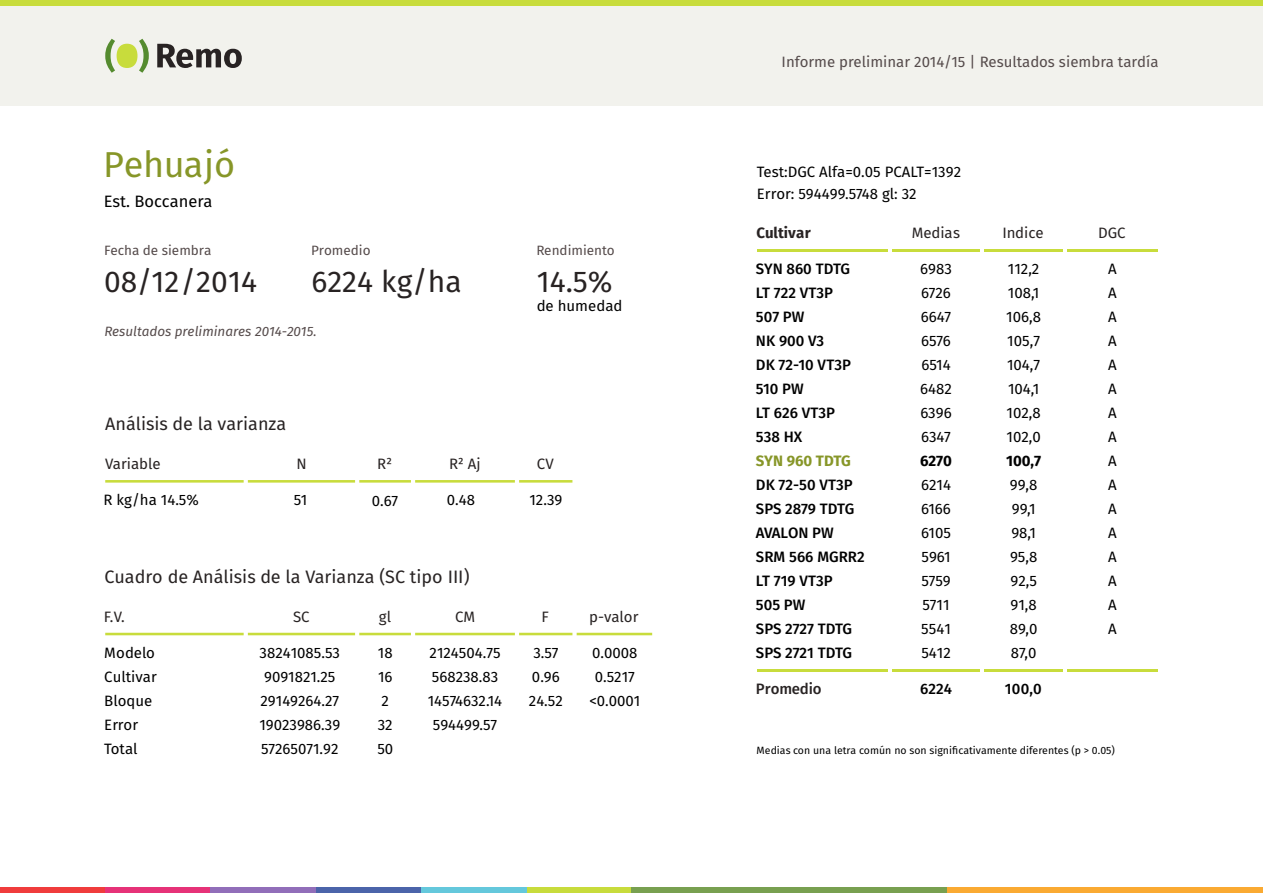
<style>
.page{position:relative;width:1263px;height:893px;background:#fff}
.page>*{position:absolute;margin:0;border:0;box-sizing:border-box;transform-origin:0 0}
.t1{font:36px "Fira Sans";letter-spacing:-.01em;color:#879628}
.t2{font:30px "Fira Sans";color:#282323}
.t3{font:18px "Fira Sans";color:#282323}
.t4{font:16.5px "Fira Sans";color:#000}
.t5{font:15px/24px "Fira Sans";color:#000}
.t6{font:500 15px/24px "Fira Sans";color:#000}
.t7{font:15px "Fira Sans";color:#282323}
.t8{font:15px "Fira Sans";color:#554b4b}
.t9{font:700 15px "Fira Sans";color:#879628}
.t10{font:700 15px "Fira Sans";color:#000}
.t11{font:500 15px "Fira Sans";letter-spacing:-.01em;color:#282323}
.t12{font:700 15px "Fira Sans";color:#282323}
.t13{font:13.5px "Fira Sans";color:#554b4b}
.t14{font:italic 13.5px "Fira Sans";color:#554b4b}
.t15{font:10.5px "Fira Sans";color:#000}
</style>
<div class="page">
<div style="left:0;top:887px;width:105px;height:6px;background:#f03c3c"></div>
<div style="left:105px;top:887px;width:105px;height:6px;background:#e63278"></div>
<div style="left:526px;top:887px;width:105px;height:6px;background:#c8dc3c"></div>
<div style="left:316px;top:887px;width:105px;height:6px;background:#4b64aa"></div>
<div style="left:210px;top:887px;width:106px;height:6px;background:#916eb9"></div>
<div style="left:421px;top:887px;width:105px;height:6px;background:#64c8dc"></div>
<div style="left:631px;top:887px;width:316px;height:6px;background:#78a050"></div>
<div style="left:947px;top:887px;width:316px;height:6px;background:#faaa32"></div>
<hr style="left:1067px;top:249px;width:91px;height:2px;background:#c8dc3c">
<hr style="left:984px;top:249px;width:79px;height:2px;background:#c8dc3c">
<hr style="left:892px;top:249px;width:88px;height:2px;background:#c8dc3c">
<hr style="left:757px;top:249px;width:131px;height:2px;background:#c8dc3c">
<hr style="left:1067px;top:669px;width:91px;height:2px;background:#c8dc3c">
<hr style="left:984px;top:669px;width:79px;height:2px;background:#c8dc3c">
<hr style="left:892px;top:669px;width:88px;height:2px;background:#c8dc3c">
<hr style="left:757px;top:669px;width:131px;height:2px;background:#c8dc3c">
<hr style="left:105px;top:480px;width:139px;height:3px;background:#c8dc3c">
<hr style="left:248px;top:480px;width:107px;height:3px;background:#c8dc3c">
<hr style="left:359px;top:480px;width:52px;height:3px;background:#c8dc3c">
<hr style="left:415px;top:480px;width:100px;height:3px;background:#c8dc3c">
<hr style="left:519px;top:480px;width:53px;height:3px;background:#c8dc3c">
<hr style="left:105px;top:633px;width:139px;height:2px;background:#c8dc3c">
<hr style="left:248px;top:633px;width:107px;height:2px;background:#c8dc3c">
<hr style="left:359px;top:633px;width:52px;height:2px;background:#c8dc3c">
<hr style="left:415px;top:633px;width:100px;height:2px;background:#c8dc3c">
<hr style="left:519px;top:633px;width:53px;height:2px;background:#c8dc3c">
<hr style="left:577px;top:633px;width:75px;height:2px;background:#c8dc3c">
<div style="left:0;top:6px;width:1263px;height:100px;background:#f2f2ed"></div>
<div style="left:0;top:0;width:1263px;height:6px;background:#c8dc3c"></div>
<svg style="left:139px;top:39px;width:10px;height:34px"></svg>
<svg style="left:105px;top:39px;width:10px;height:34px"></svg>
<div style="left:117px;top:44px;width:20px;height:24px;background:#c8dc3c;border-radius:50%"></div>
<svg style="left:157px;top:44px;width:85px;height:24px"></svg>
<h1 class="t1" style="left:103px;top:148px;width:134px">Pehuajó</h1>
<p class="t4" style="left:104px;top:194px;width:110px">Est. Boccanera</p>
<p class="t13" style="left:104px;top:244px;width:109px">Fecha de siembra</p>
<h2 class="t2" style="left:104px;top:268px;width:154px">08/12/2014</h2>
<p class="t13" style="left:311px;top:244px;width:61px">Promedio</p>
<h2 class="t2" style="left:311px;top:268px;width:152px">6224 kg/ha</h2>
<p class="t14" style="left:104px;top:325px;width:214px">Resultados preliminares 2014-2015.</p>
<p class="t3" style="left:105px;top:416px;width:183px">Análisis de la varianza</p>
<p class="t13" style="left:536px;top:244px;width:80px">Rendimiento</p>
<h2 class="t2" style="left:537px;top:268px;width:77px">14.5%</h2>
<p class="t5" style="left:537px;top:295px;width:87px">de humedad</p>
<p class="t7" style="left:105px;top:458px;width:57px">Variable</p>
<p class="t7" style="left:296px;top:458px;width:12px">N</p>
<p class="t7" style="left:377px;top:458px;width:16px">R²</p>
<p class="t7" style="left:449px;top:458px;width:33px">R² Aj</p>
<p class="t7" style="left:537px;top:458px;width:18px">CV</p>
<p class="t5" style="left:104px;top:489px;width:97px">R kg/ha 14.5%</p>
<p class="t5" style="left:294px;top:489px;width:15px">51</p>
<p class="t5" style="left:372px;top:490px;width:28px">0.67</p>
<p class="t5" style="left:447px;top:489px;width:30px">0.48</p>
<p class="t5" style="left:529px;top:489px;width:34px">12.39</p>
<p class="t3" style="left:104px;top:569px;width:367px">Cuadro de Análisis de la Varianza (SC tipo III)</p>
<p class="t7" style="left:104px;top:610px;width:23px">F.V.</p>
<p class="t7" style="left:293px;top:610px;width:18px">SC</p>
<p class="t7" style="left:379px;top:610px;width:14px">gl</p>
<p class="t7" style="left:455px;top:610px;width:22px">CM</p>
<p class="t7" style="left:541px;top:610px;width:9px">F</p>
<p class="t7" style="left:589px;top:610px;width:51px">p-valor</p>
<p class="t5" style="left:104px;top:642px;width:54px">Modelo<br>Cultivar<br>Bloque<br>Error<br>Total</p>
<p class="t5" style="left:259px;top:642px;width:82px;text-align:center">38241085.53<br>9091821.25<br>29149264.27<br>19023986.39<br>57265071.92</p>
<p class="t5" style="left:377px;top:642px;width:17px">18<br>16<br>2<br>32<br>50</p>
<p class="t5" style="left:428px;top:642px;width:76px;text-align:center">2124504.75<br>568238.83<br>14574632.14<br>594499.57</p>
<p class="t5" style="left:529px;top:642px;width:35px">3.57<br>0.96<br>24.52</p>
<p class="t5" style="left:589px;top:642px;width:52px;text-align:center">0.0008<br>0.5217 &lt;0.0001</p>
<p class="t8" style="left:781px;top:56px;width:378px">Informe preliminar 2014/15 | Resultados siembra tardía</p>
<p class="t5" style="left:757px;top:161px;width:206px;line-height:22.5px">Test:DGC Alfa=0.05 PCALT=1392<br>Error: 594499.5748 gl: 32</p>
<p class="t12" style="left:757px;top:226px;width:56px">Cultivar</p>
<p class="t7" style="left:912px;top:226px;width:50px">Medias</p>
<p class="t7" style="left:1002px;top:226px;width:43px">Indice</p>
<p class="t7" style="left:1098px;top:226px;width:29px">DGC</p>
<p class="t6" style="left:756px;top:258px;width:96px">SYN 860 TDTG<br>LT 722 VT3P<br>507 PW<br>NK 900 V3<br>DK 72-10 VT3P<br>510 PW<br>LT 626 VT3P<br>538 HX</p>
<p class="t9" style="left:756px;top:454px;width:96px">SYN 960 TDTG</p>
<p class="t6" style="left:756px;top:474px;width:110px">DK 72-50 VT3P<br>SPS 2879 TDTG<br>AVALON PW<br>SRM 566 MGRR2<br>LT 719 VT3P<br>505 PW<br>SPS 2727 TDTG<br>SPS 2721 TDTG</p>
<p class="t5" style="left:920px;top:258px;width:33px;text-align:justify">6983<br>6726<br>6647<br>6576<br>6514<br>6482<br>6396<br>6347</p>
<p class="t10" style="left:920px;top:454px;width:33px">6270</p>
<p class="t5" style="left:921px;top:474px;width:31px;text-align:justify">6214<br>6166<br>6105<br>5961<br>5759<br>5711<br>5541<br>5412</p>
<p class="t5" style="left:1006px;top:258px;width:36px;text-align:justify">112,2<br>108,1<br>106,8<br>105,7<br>104,7<br>104,1<br>102,8<br>102,0</p>
<p class="t10" style="left:1006px;top:454px;width:37px">100,7</p>
<p class="t5" style="left:1010px;top:474px;width:29px">99,8<br>99,1<br>98,1<br>95,8<br>92,5<br>91,8<br>89,0<br>87,0</p>
<p class="t11" style="left:756px;top:682px;width:67px">Promedio</p>
<p class="t6" style="left:920px;top:678px;width:33px">6224</p>
<p class="t6" style="left:1005px;top:678px;width:38px">100,0</p>
<p class="t5" style="left:1108px;top:258px;width:10px;text-align:justify">A A A A A A A A A A A A A A A A</p>
<p class="t15" style="left:756px;top:746px;width:360px">Medias con una letra común no son significativamente diferentes (p &gt; 0.05)</p>
</div>
